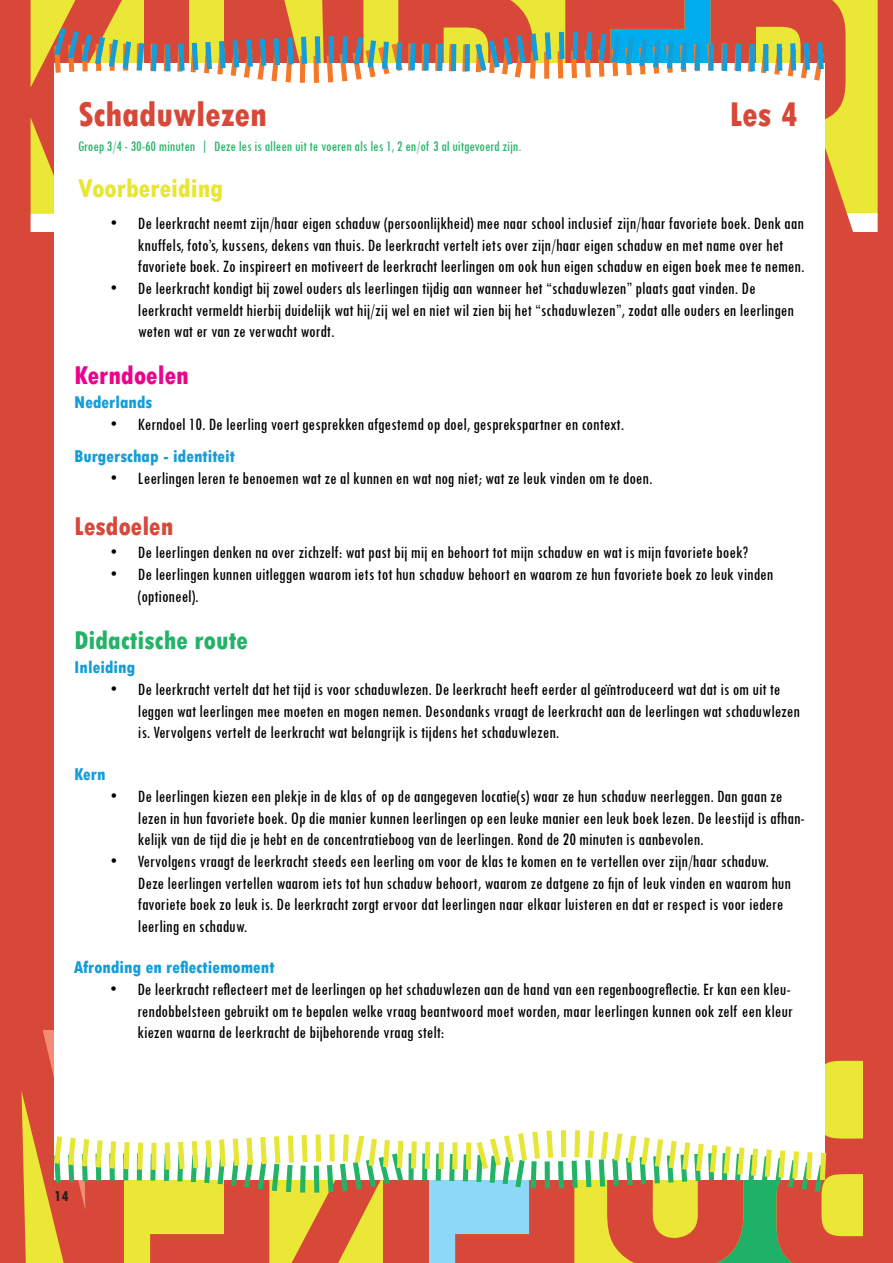
<style>
.page{position:relative;width:893px;height:1263px;background:#fff}
.page>*{position:absolute;margin:0;border:0;box-sizing:border-box;transform-origin:0 0}
.t1{font:800 condensed 36px "Tw Cen";color:#d74839}
.t2{font:800 condensed 27px "Tw Cen";color:#22b367}
.t3{font:800 condensed 27px "Tw Cen";color:#e7e637}
.t4{font:800 condensed 27px "Tw Cen";color:#ed028c}
.t5{font:800 condensed 27px "Tw Cen";color:#d6493a}
.t6{font:condensed 18px/21.6px "Tw Cen";color:#000}
.t7{font:800 condensed 18px "Tw Cen";color:#149dd9}
.t8{font:condensed 15px "Tw Cen";color:#22b367}
.t9{font:800 condensed 15px "Tw Cen";color:#231f20}
</style>
<div class="page">
<div style="left:0;top:0;width:893px;height:233px;background:#eae736"></div>
<div style="left:708px;top:214px;width:185px;height:19px;background:#fff"></div>
<div style="left:878px;top:0;width:15px;height:233px;background:#d74838"></div>
<div style="left:0;top:233px;width:893px;height:797px;background:#d74839"></div>
<div style="left:54px;top:64px;width:771px;height:1116px;background:#fff"></div>
<svg style="left:0;top:0;width:855px;height:233px"></svg>
<svg style="left:0;top:1030px;width:893px;height:233px"></svg>
<svg style="left:51px;top:1125px;width:778px;height:60px"></svg>
<h1 class="t1" style="left:78px;top:93px;width:191px">Schaduwlezen</h1>
<p class="t8" style="left:78px;top:137px;width:445px">Groep 3/4 - 30-60 minuten | Deze les is alleen uit te voeren als les 1, 2 en/of 3 al uitgevoerd zijn.</p>
<h2 class="t3" style="left:78px;top:172px;width:147px">Voorbereiding</h2>
<h1 class="t1" style="left:729px;top:93px;width:70px">Les 4</h1>
<p class="t6" style="left:138px;top:212px;width:668px;text-indent:-27px">• De leerkracht neemt zijn/haar eigen schaduw (persoonlijkheid) mee naar school inclusief zijn/haar favoriete boek. Denk aan knuffels, foto’s, kussens, dekens van thuis. De leerkracht vertelt iets over zijn/haar eigen schaduw en met name over het favoriete boek. Zo inspireert en motiveert de leerkracht leerlingen om ook hun eigen schaduw en eigen boek mee te nemen.</p>
<p class="t6" style="left:138px;top:277px;width:657px;text-indent:-27px">• De leerkracht kondigt bij zowel ouders als leerlingen tijdig aan wanneer het “schaduwlezen” plaats gaat vinden. De leerkracht vermeldt hierbij duidelijk wat hij/zij wel en niet wil zien bij het “schaduwlezen”, zodat alle ouders en leerlingen weten wat er van ze verwacht wordt.</p>
<h2 class="t4" style="left:74px;top:359px;width:116px">Kerndoelen</h2>
<p class="t6" style="left:111px;top:413px;width:515px">• Kerndoel 10. De leerling voert gesprekken afgestemd op doel, gesprekspartner en context.</p>
<p class="t6" style="left:111px;top:467px;width:543px">• Leerlingen leren te benoemen wat ze al kunnen en wat nog niet; wat ze leuk vinden om te doen.</p>
<p class="t7" style="left:74px;top:392px;width:80px">Nederlands</p>
<p class="t7" style="left:74px;top:445px;width:162px">Burgerschap - identiteit</p>
<h2 class="t5" style="left:74px;top:510px;width:101px">Lesdoelen</h2>
<p class="t6" style="left:111px;top:541px;width:639px">• De leerlingen denken na over zichzelf: wat past bij mij en behoort tot mijn schaduw en wat is mijn favoriete boek?</p>
<p class="t6" style="left:138px;top:563px;width:637px;text-indent:-27px">• De leerlingen kunnen uitleggen waarom iets tot hun schaduw behoort en waarom ze hun favoriete boek zo leuk vinden (optioneel).</p>
<h2 class="t2" style="left:74px;top:624px;width:175px">Didactische route</h2>
<p class="t6" style="left:138px;top:678px;width:663px;text-indent:-27px">• De leerkracht vertelt dat het tijd is voor schaduwlezen. De leerkracht heeft eerder al geïntroduceerd wat dat is om uit te leggen wat leerlingen mee moeten en mogen nemen. Desondanks vraagt de leerkracht aan de leerlingen wat schaduwlezen is. Vervolgens vertelt de leerkracht wat belangrijk is tijdens het schaduwlezen.</p>
<p class="t7" style="left:74px;top:657px;width:63px">Inleiding</p>
<p class="t7" style="left:74px;top:764px;width:33px">Kern</p>
<p class="t6" style="left:138px;top:785px;width:668px;text-indent:-27px">• De leerlingen kiezen een plekje in de klas of op de aangegeven locatie(s) waar ze hun schaduw neerleggen. Dan gaan ze lezen in hun favoriete boek. Op die manier kunnen leerlingen op een leuke manier een leuk boek lezen. De leestijd is afhan&shy;kelijk van de tijd die je hebt en de concentratieboog van de leerlingen. Rond de 20 minuten is aanbevolen.</p>
<p class="t6" style="left:138px;top:850px;width:655px;text-indent:-27px">• Vervolgens vraagt de leerkracht steeds een leerling om voor de klas te komen en te vertellen over zijn/haar schaduw.<br>Deze leerlingen vertellen waarom iets tot hun schaduw behoort, waarom ze datgene zo fijn of leuk vinden en waarom hun favoriete boek zo leuk is. De leerkracht zorgt ervoor dat leerlingen naar elkaar luisteren en dat er respect is voor iedere leerling en schaduw.</p>
<p class="t7" style="left:74px;top:957px;width:202px">Afronding en reflectiemoment</p>
<p class="t6" style="left:137px;top:978px;width:657px;text-indent:-27px">• De leerkracht reflecteert met de leerlingen op het schaduwlezen aan de hand van een regenboogreflectie. Er kan een kleu&shy;rendobbelsteen gebruikt om te bepalen welke vraag beantwoord moet worden, maar leerlingen kunnen ook zelf een kleur kiezen waarna de leerkracht de bijbehorende vraag stelt:</p>
<p class="t9" style="left:54px;top:1187px;width:16px">14</p>
</div>
